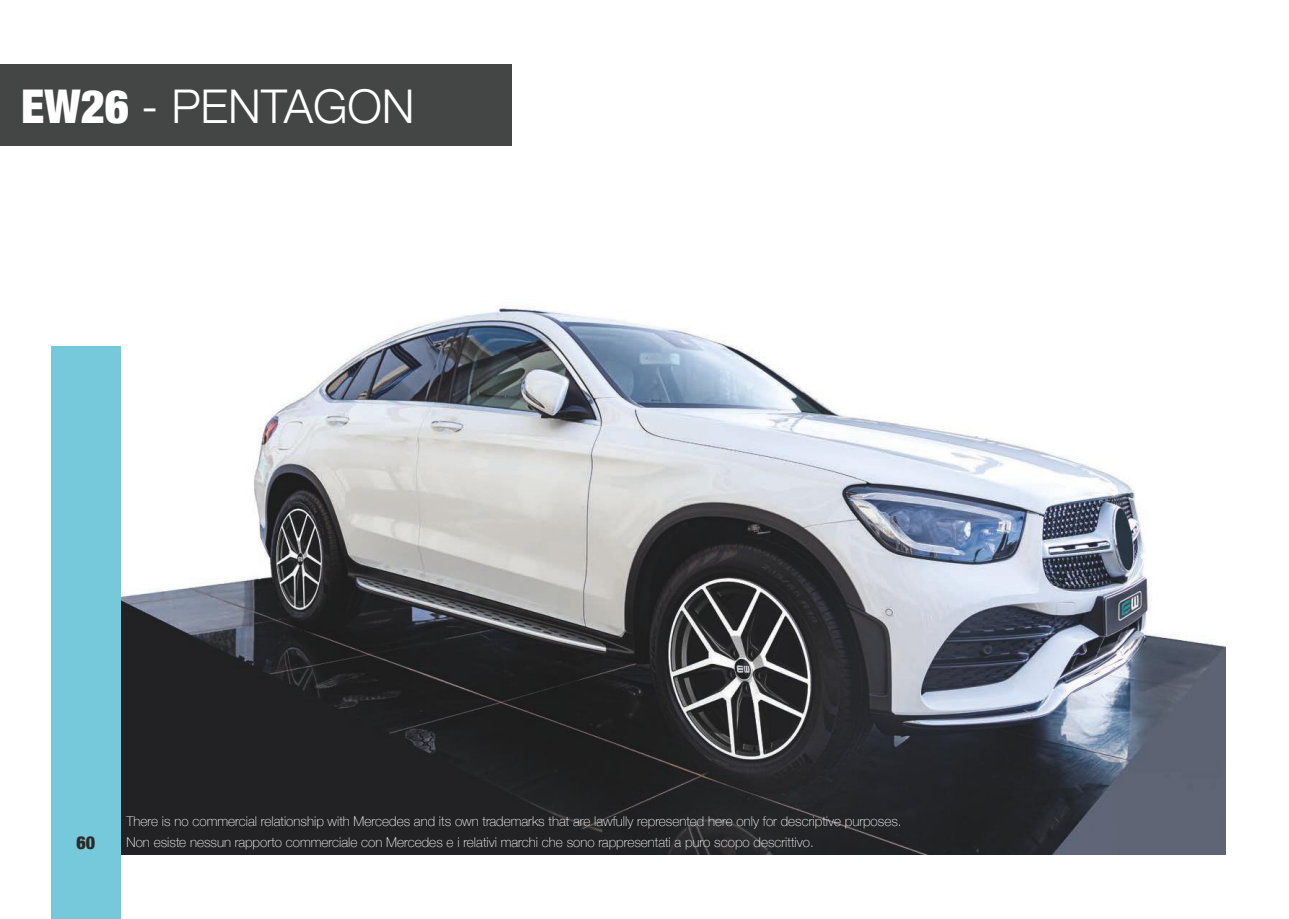
<style>
.page{position:relative;width:1289px;height:919px;background:#fff}
.page>*{position:absolute;margin:0;border:0;box-sizing:border-box;transform-origin:0 0}
.t1{font:300 46.5px "Helvetica Neue";color:#fff}
.t2{font:900 condensed 18px "Helvetica Neue";color:#2b2b2a}
.t3{font:100 13.5px/21px "Helvetica Neue";color:#fff}
.s1{font-weight:900;font-stretch:condensed}
</style>
<div class="page">
<img style="left:120px;top:140px;width:1105px;height:714px">
<div style="left:0;top:64px;width:511px;height:81px;background:#444545"></div>
<div style="left:51px;top:346px;width:69px;height:572px;background:#76c9da"></div>
<h1 class="t1" style="left:21px;top:68px;width:395px"><span class="s1">EW26</span> - PENTAGON</h1>
<h2 class="t2" style="left:76px;top:827px;width:20px">60</h2>
<p class="t3" style="left:126px;top:810px;width:776px">There is no commercial relationship with Mercedes and its own trademarks that are lawfully represented here only for descriptive purposes.<br>Non esiste nessun rapporto commerciale con Mercedes e i relativi marchi che sono rappresentati a puro scopo descrittivo.</p>
</div>
